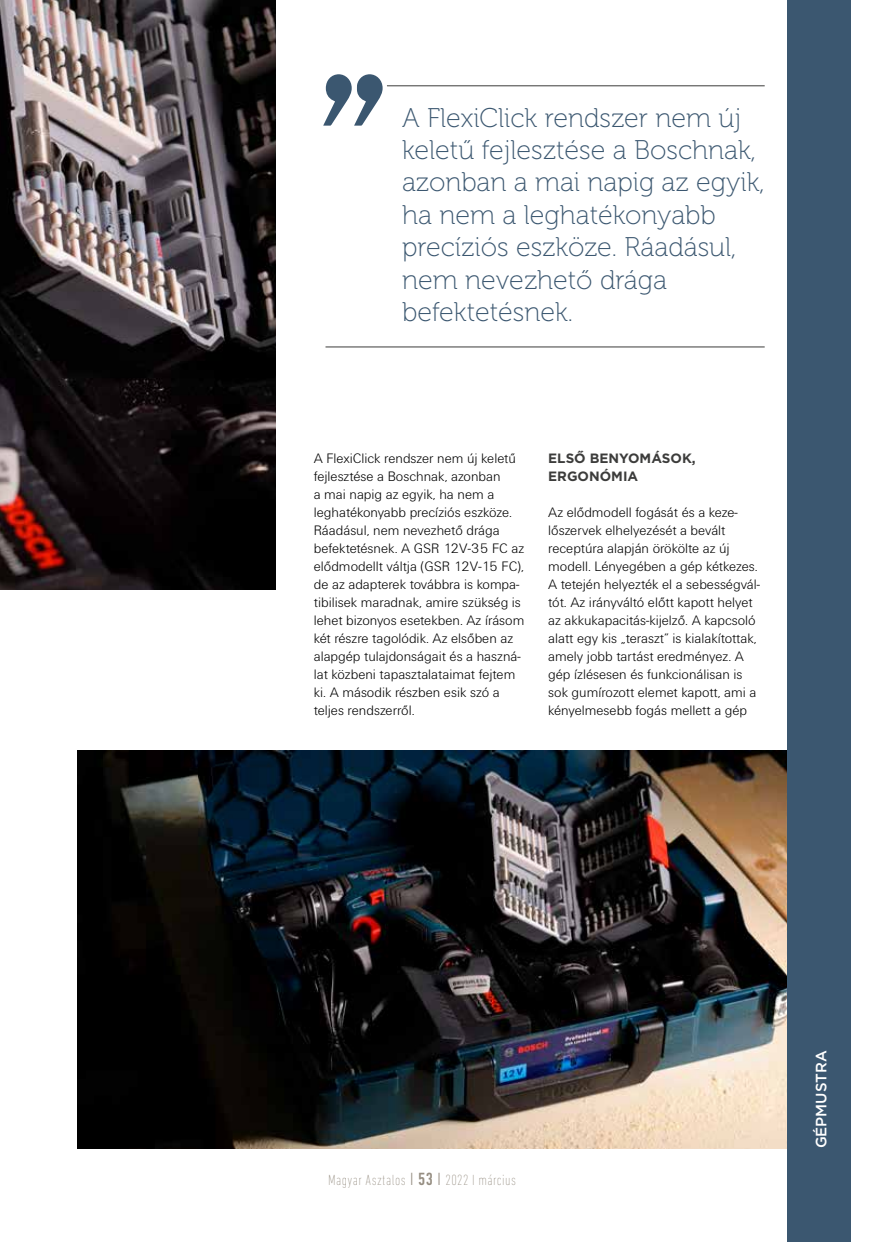
<style>
.page{position:relative;width:872px;height:1242px;background:#fff}
.page>*{position:absolute;margin:0;border:0;box-sizing:border-box;transform-origin:0 0}
.t1{font:27px/32.4px "Museo 100";color:#3b5770}
.t2{font:200 condensed 15px "DIN Next LT Pro";letter-spacing:.03em;color:#968e82}
.t3{font:500 15px "Gotham";color:#fff}
.t4{font:14.25px/18px "U001 Lig";color:#000}
.t5{font:700 13.5px/18px "Gotham";color:#3c3c3b}
.s1{font-weight:300;font-size:18px}
.s2{font-weight:500;font-size:18px}
</style>
<div class="page">
<div style="left:787px;top:0;width:63px;height:1242px;background:#3b5770"></div>
<img style="left:0;top:0;width:275px;height:589px">
<img style="left:78px;top:750px;width:709px;height:398px">
<hr style="left:325px;top:85px;width:439px;height:1px;background:#3c3c3b">
<hr style="left:325px;top:346px;width:439px;height:1px;background:#3c3c3b">
<svg style="left:323px;top:74px;width:66px;height:52px"></svg>
<h1 class="t1" style="left:402px;top:102px;width:364px">A FlexiClick rendszer nem új keletű fejlesztése a Boschnak, azonban a mai napig az egyik, ha nem a leghatékonyabb precíziós eszköze. Ráadásul, nem nevezhető drága befektetésnek.</h1>
<p class="t4" style="left:314px;top:450px;width:212px">A FlexiClick rendszer nem új keletű fejlesztése a Boschnak, azonban<br>a mai napig az egyik, ha nem a leghatékonyabb precíziós eszköze.<br>Ráadásul, nem nevezhető drága befektetésnek. A GSR 12V-35 FC az elődmodellt váltja (GSR 12V-15 FC), de az adapterek továbbra is kompa&shy;tibilisek maradnak, amire szükség is lehet bizonyos esetekben. Az írásom két részre tagolódik. Az elsőben az alapgép tulajdonságait és a haszná&shy;lat közbeni tapasztalataimat fejtem ki. A második részben esik szó a teljes rendszerről.</p>
<p class="t5" style="left:548px;top:449px;width:149px">ELSŐ BENYOMÁSOK,<br>ERGONÓMIA</p>
<p class="t4" style="left:548px;top:504px;width:213px">Az elődmodell fogását és a keze&shy;lőszervek elhelyezését a bevált receptúra alapján örökölte az új modell. Lényegében a gép kétkezes.<br>A tetején helyezték el a sebességvál&shy;tót. Az irányváltó előtt kapott helyet az akkukapacitás-kijelző. A kapcsoló alatt egy kis „teraszt” is kialakítottak, amely jobb tartást eredményez. A gép ízlésesen és funkcionálisan is sok gumírozott elemet kapott, ami a kényelmesebb fogás mellett a gép</p>
<p class="t2" style="left:328px;top:1171px;width:189px">Magyar Asztalos <span class="s1">I</span> <span class="s2">53</span> <span class="s1">I</span> 2022 I március</p>
<p class="t3" style="left:811px;top:1148px;width:99px;rotate:-90deg">GÉPMUSTRA</p>
</div>
